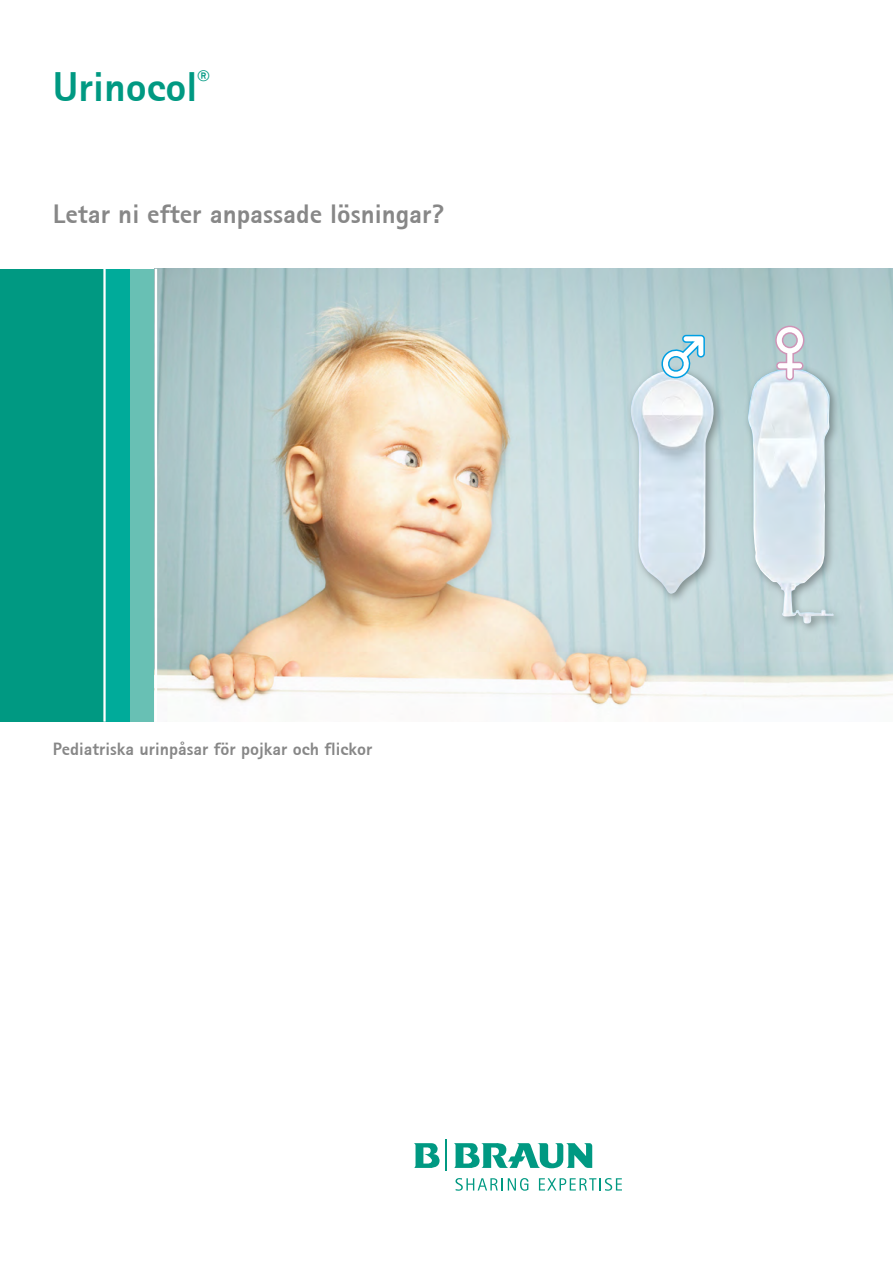
<style>
.page{position:relative;width:893px;height:1263px;background:#fff}
.page>*{position:absolute;margin:0;border:0;box-sizing:border-box;transform-origin:0 0}
.t1{font:800 42px "Rotis Sans Serif";color:#009982}
.t2{font:800 27px "Rotis Sans Serif";color:#878787}
.t3{font:800 18px "Rotis Sans Serif";color:#878787}
.s1{font-style:inherit}
</style>
<div class="page">
<svg style="left:455px;top:1178px;width:73px;height:13px"></svg>
<svg style="left:539px;top:1178px;width:83px;height:13px"></svg>
<svg style="left:414px;top:1143px;width:26px;height:25px"></svg>
<svg style="left:454px;top:1143px;width:138px;height:25px"></svg>
<hr style="left:446px;top:1139px;width:1px;height:32px;background:#009982">
<div style="left:104px;top:269px;width:51px;height:453px;background:#68c0b4"></div>
<div style="left:0;top:269px;width:104px;height:453px;background:#009982"></div>
<div style="left:104px;top:269px;width:25px;height:453px;background:#00ab9a"></div>
<hr style="left:103px;top:269px;width:3px;height:453px;background:#fff">
<img style="left:157px;top:269px;width:736px;height:438px">
<svg style="left:625px;top:366px;width:100px;height:238px;background:#bfd6d9"></svg>
<img style="left:627px;top:370px;width:90px;height:224px">
<svg style="left:743px;top:363px;width:101px;height:271px;background:#bad2d4"></svg>
<img style="left:748px;top:368px;width:86px;height:256px">
<svg style="left:659px;top:334px;width:47px;height:47px"></svg>
<svg style="left:774px;top:325px;width:31px;height:56px"></svg>
<h1 class="t1" style="left:53px;top:60px;width:158px">Urinocol<sup>®</sup></h1>
<h2 class="t2" style="left:53px;top:197px;width:393px"><span class="s1">L</span>etar ni efter anpassade lösningar?</h2>
<p class="t3" style="left:53px;top:737px;width:321px">Pediatriska urinpåsar för pojkar och flickor</p>
</div>
